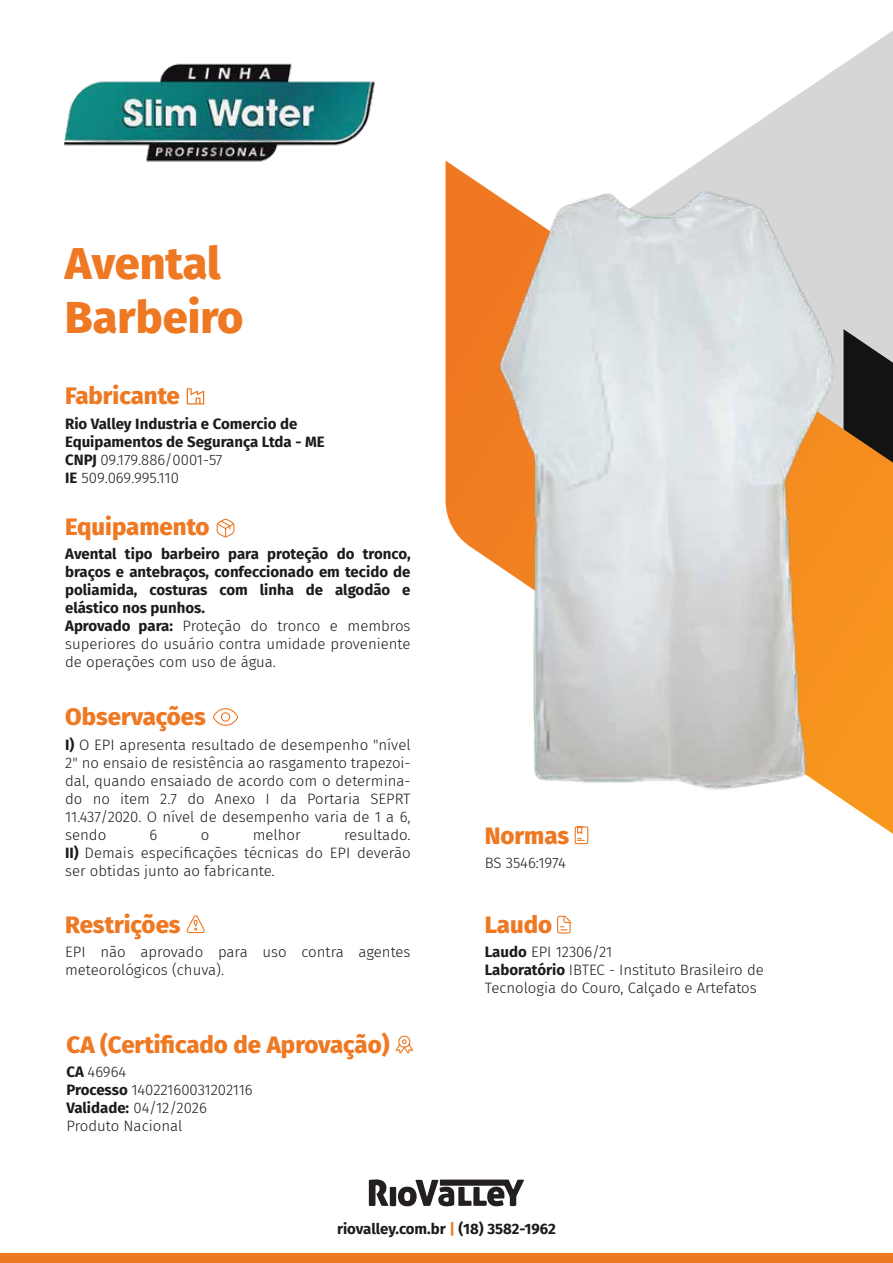
<style>
.page{position:relative;width:893px;height:1263px;background:#fff}
.page>*{position:absolute;margin:0;border:0;box-sizing:border-box;transform-origin:0 0}
.t1{font:800 45px/54px "Fira Sans";color:#ef7823}
.t2{font:800 24px "Fira Sans";color:#ef7822}
.t3{font:300 15px/18px "Fira Sans";color:#1c1a1a}
.t4{font:700 15px/18px "Fira Sans";color:#1c1a1a}
.s1{font-weight:300}
.s2{font-weight:700}
.s3{color:#ef7822}
</style>
<div class="page">
<div style="left:0;top:1253px;width:893px;height:10px;background:#ef7822"></div>
<svg style="left:714px;top:30px;width:179px;height:131px;fill:#d6d6d6"></svg>
<svg style="left:446px;top:161px;width:447px;height:673px"></svg>
<img style="left:64px;top:63px;width:311px;height:99px">
<svg style="left:574px;top:826px;width:15px;height:19px"></svg>
<svg style="left:557px;top:915px;width:14px;height:19px"></svg>
<svg style="left:187px;top:388px;width:17px;height:16px"></svg>
<svg style="left:216px;top:518px;width:19px;height:20px"></svg>
<svg style="left:213px;top:708px;width:26px;height:18px"></svg>
<div style="left:221px;top:712px;width:9px;height:10px;border:1px solid #ef7822;border-radius:50%"></div>
<svg style="left:187px;top:915px;width:18px;height:19px"></svg>
<svg style="left:395px;top:1035px;width:18px;height:19px"></svg>
<svg style="left:369px;top:1179px;width:155px;height:27px"></svg>
<img style="left:470px;top:152px;width:378px;height:659px">
<h1 class="t1" style="left:65px;top:232px;width:180px">Avental<br>Barbeiro</h1>
<h2 class="t2" style="left:65px;top:375px;width:116px">Fabricante</h2>
<p class="t4" style="left:65px;top:414px;width:261px">Rio Valley Industria e Comercio de<br>Equipamentos de Segurança Ltda - ME<br>CNPJ <span class="s1">09.179.886/0001-57<br></span>IE <span class="s1">509.069.995.110</span></p>
<h2 class="t2" style="left:65px;top:505px;width:146px">Equipamento</h2>
<p class="t4" style="left:65px;top:544px;width:347px">Avental tipo barbeiro para proteção do tronco, braços e antebraços, confeccionado em tecido de poliamida, costuras com linha de algodão e elástico nos punhos.<br>Aprovado para: <span class="s1">Proteção do tronco e membros superiores do usuário contra umidade proveniente de operações com uso de água.</span></p>
<h2 class="t2" style="left:65px;top:696px;width:142px">Observações</h2>
<p class="t3" style="left:65px;top:735px;width:347px;text-align:justify"><span class="s2">I)</span> O EPI apresenta resultado de desempenho "nível 2" no ensaio de resistência ao rasgamento trapezoi&shy;dal, quando ensaiado de acordo com o determina&shy;do no item 2.7 do Anexo I da Portaria SEPRT 11.437/2020. O nível de desempenho varia de 1 a 6, sendo</p>
<p class="t3" style="left:65px;top:825px;width:347px;text-align:justify;text-indent:279px">resultado.<br><span class="s2">II)</span> Demais especificações técnicas do EPI deverão ser obtidas junto ao fabricante.</p>
<h2 class="t2" style="left:65px;top:903px;width:117px">Restrições</h2>
<p class="t3" style="left:65px;top:943px;width:347px">EPI não aprovado para uso contra agentes meteorológicos (chuva).</p>
<p class="t3" style="left:150px;top:825px;width:9px">6</p>
<p class="t3" style="left:201px;top:825px;width:10px">o</p>
<p class="t3" style="left:253px;top:825px;width:50px">melhor</p>
<h2 class="t2" style="left:66px;top:1024px;width:325px">CA (Certificado de Aprovação)</h2>
<p class="t3" style="left:66px;top:1063px;width:188px"><span class="s2">CA</span> 46964<br><span class="s2">Processo</span> 14022160031202116<br><span class="s2">Validade:</span> 04/12/2026<br>Produto Nacional</p>
<h2 class="t2" style="left:485px;top:814px;width:86px">Normas</h2>
<p class="t3" style="left:485px;top:853px;width:83px">BS 3546:1974</p>
<h2 class="t2" style="left:485px;top:903px;width:69px">Laudo</h2>
<p class="t3" style="left:485px;top:942px;width:281px"><span class="s2">Laudo</span> EPI 12306/21<br><span class="s2">Laboratório</span> IBTEC - Instituto Brasileiro de<br>Tecnologia do Couro, Calçado e Artefatos</p>
<p class="t4" style="left:337px;top:1219px;width:220px">riovalley.com.br <span class="s3">|</span> (18) 3582-1962</p>
</div>
